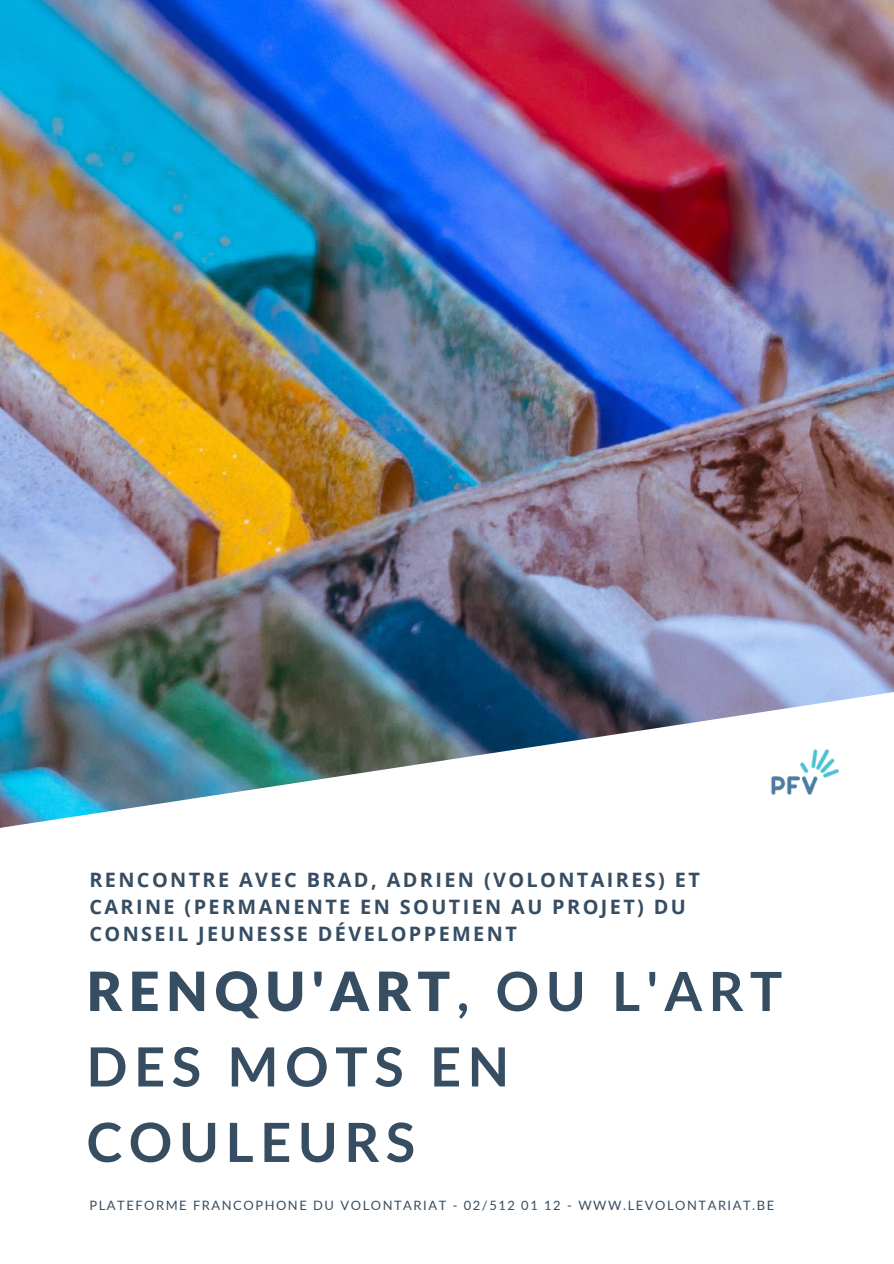
<style>
.page{position:relative;width:894px;height:1264px;background:#fff}
.page>*{position:absolute;margin:0;border:0;box-sizing:border-box;transform-origin:0 0}
.t1{font:700 54px/75.4px "Lato";letter-spacing:.12em;color:#364d62}
.t2{font:700 19.8px/27px "Open Sans";letter-spacing:.12em;color:#364d62}
.t3{font:12.9px "Lato";letter-spacing:.12em;color:#364d62}
.s1{font-weight:900}
</style>
<div class="page">
<img style="left:0;top:0;width:893px;height:827px">
<img style="left:760px;top:739px;width:89px;height:66px">
<p class="t2" style="left:89px;top:865px;width:611px">RENCONTRE AVEC BRAD, ADRIEN (VOLONTAIRES) ET<br>CARINE (PERMANENTE EN SOUTIEN AU PROJET) DU<br>CONSEIL JEUNESSE DÉVELOPPEMENT</p>
<h1 class="t1" style="left:86px;top:952px;width:697px"><span class="s1">RENQU'ART</span>, OU L'ART<br>DES MOTS EN<br>COULEURS</h1>
<p class="t3" style="left:89px;top:1196px;width:686px">PLATEFORME FRANCOPHONE DU VOLONTARIAT - 02/512 01 12 - WWW.LEVOLONTARIAT.BE</p>
</div>
